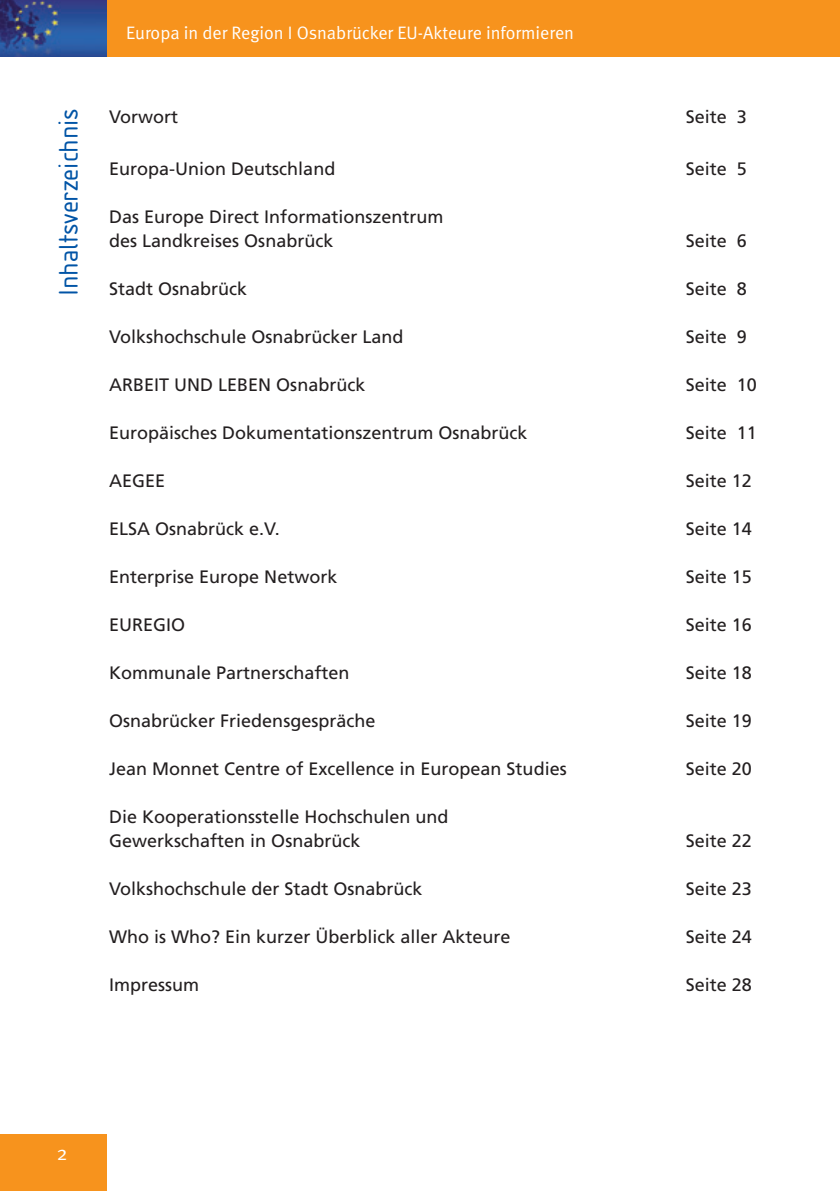
<style>
.page{position:relative;width:840px;height:1191px;background:#fff}
.page>*{position:absolute;margin:0;border:0;box-sizing:border-box;transform-origin:0 0}
.t1{font:28px "Isonorm D";color:#0154a6}
.t2{font:20px "Meta Normal";color:#fff}
.t3{font:18px/24px "Frutiger";color:#231f20}
.t4{font:18px "Meta Normal";color:#fff}
</style>
<div class="page">
<div style="left:0;top:1134px;width:107px;height:57px;background:#f7931d"></div>
<div style="left:107px;top:0;width:732px;height:57px;background:#f7931d"></div>
<img style="left:0;top:0;width:107px;height:57px">
<p class="t4" style="left:126px;top:22px;width:449px">Europa in der Region I Osnabrücker EU-Akteure informieren</p>
<h1 class="t1" style="left:53px;top:296px;width:189px;rotate:-90deg">Inhaltsverzeichnis</h1>
<p class="t3" style="left:109px;top:104px;width:71px">Vorwort</p>
<p class="t3" style="left:685px;top:104px;width:63px">Seite 3</p>
<p class="t3" style="left:109px;top:156px;width:228px">Europa-Union Deutschland</p>
<p class="t3" style="left:685px;top:156px;width:63px">Seite 5</p>
<p class="t3" style="left:109px;top:204px;width:336px">Das Europe Direct Informationszentrum des Landkreises Osnabrück</p>
<p class="t3" style="left:685px;top:228px;width:63px">Seite 6</p>
<p class="t3" style="left:109px;top:276px;width:140px">Stadt Osnabrück</p>
<p class="t3" style="left:685px;top:276px;width:63px">Seite 8</p>
<p class="t3" style="left:109px;top:324px;width:296px">Volkshochschule Osnabrücker Land</p>
<p class="t3" style="left:685px;top:324px;width:63px">Seite 9</p>
<p class="t3" style="left:109px;top:372px;width:258px">ARBEIT UND LEBEN Osnabrück</p>
<p class="t3" style="left:685px;top:372px;width:73px">Seite 10</p>
<p class="t3" style="left:109px;top:420px;width:420px">Europäisches Dokumentationszentrum Osnabrück</p>
<p class="t3" style="left:685px;top:420px;width:73px">Seite 11</p>
<p class="t3" style="left:109px;top:468px;width:58px">AEGEE</p>
<p class="t3" style="left:685px;top:468px;width:68px">Seite 12</p>
<p class="t3" style="left:109px;top:516px;width:172px">ELSA Osnabrück e.V.</p>
<p class="t3" style="left:685px;top:516px;width:68px">Seite 14</p>
<p class="t3" style="left:109px;top:564px;width:230px">Enterprise Europe Network</p>
<p class="t3" style="left:685px;top:564px;width:68px">Seite 15</p>
<p class="t3" style="left:109px;top:612px;width:78px">EUREGIO</p>
<p class="t3" style="left:685px;top:612px;width:68px">Seite 16</p>
<p class="t3" style="left:109px;top:660px;width:242px">Kommunale Partnerschaften</p>
<p class="t3" style="left:685px;top:660px;width:68px">Seite 18</p>
<p class="t3" style="left:109px;top:708px;width:268px">Osnabrücker Friedensgespräche</p>
<p class="t3" style="left:685px;top:708px;width:68px">Seite 19</p>
<p class="t3" style="left:109px;top:756px;width:459px">Jean Monnet Centre of Excellence in European Studies</p>
<p class="t3" style="left:685px;top:756px;width:68px">Seite 20</p>
<p class="t3" style="left:109px;top:804px;width:341px">Die Kooperationsstelle Hochschulen und<br>Gewerkschaften in Osnabrück</p>
<p class="t3" style="left:685px;top:828px;width:68px">Seite 22</p>
<p class="t3" style="left:109px;top:876px;width:315px">Volkshochschule der Stadt Osnabrück</p>
<p class="t3" style="left:685px;top:876px;width:68px">Seite 23</p>
<p class="t3" style="left:109px;top:924px;width:403px">Who is Who? Ein kurzer Überblick aller Akteure</p>
<p class="t3" style="left:685px;top:924px;width:68px">Seite 24</p>
<p class="t3" style="left:109px;top:972px;width:92px">Impressum</p>
<p class="t3" style="left:685px;top:972px;width:68px">Seite 28</p>
<p class="t2" style="left:57px;top:1141px;width:12px">2</p>
</div>
